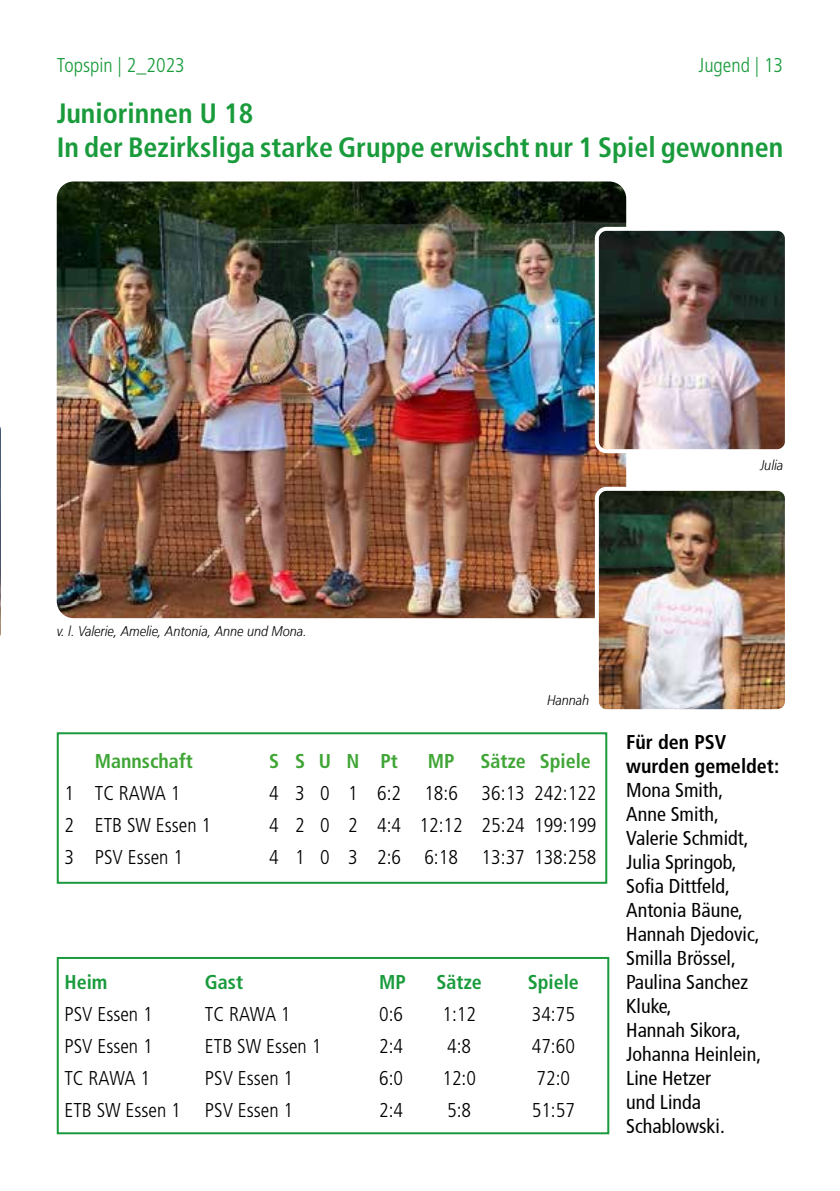
<style>
.page{position:relative;width:840px;height:1191px;background:#fff}
.page>*{position:absolute;margin:0;border:0;box-sizing:border-box;transform-origin:0 0}
.t1{font:700 condensed 28px/33.6px "Frutiger LT Std";color:#199b3c}
.t2{font:300 condensed 20px "Frutiger LT Std";color:#000}
.t3{font:condensed 20px/24px "Frutiger";color:#000}
.t4{font:700 condensed 20px "Frutiger LT Std";color:#3fa535}
.t5{font:700 condensed 20px/24px "Frutiger LT Std";color:#000}
.t6{font:300 condensed 20px "Frutiger LT Std";color:#199b3c}
.t7{font:700 condensed 20px "Frutiger LT Std";color:#199b3c}
.t8{font:italic 300 14px "Frutiger";color:#000;scale:.9 1}
</style>
<div class="page">
<img style="left:57px;top:181px;width:569px;height:437px">
<div style="left:57px;top:957px;width:552px;height:177px;border:2px solid #199b3c"></div>
<div style="left:57px;top:732px;width:550px;height:151px;border:2px solid #199b3c"></div>
<img style="left:596px;top:489px;width:187px;height:219px">
<div style="left:594px;top:487px;width:194px;height:226px;border:4px solid #fff;border-radius:10px"></div>
<img style="left:596px;top:229px;width:187px;height:222px">
<div style="left:594px;top:227px;width:194px;height:226px;border:4px solid #fff;border-radius:10px"></div>
<svg style="left:0;top:427px;width:1px;height:209px"></svg>
<p class="t6" style="left:57px;top:53px;width:130px">Topspin | 2_2023</p>
<p class="t6" style="left:698px;top:53px;width:86px">Jugend | 13</p>
<h1 class="t1" style="left:57px;top:97px;width:727px">Juniorinnen U 18<br>In der Bezirksliga starke Gruppe erwischt nur 1 Spiel gewonnen</h1>
<p class="t8" style="left:759px;top:457px;width:27px">Julia</p>
<p class="t8" style="left:57px;top:623px;width:279px">v. l. Valerie, Amelie, Antonia, Anne und Mona.</p>
<p class="t8" style="left:547px;top:692px;width:48px">Hannah</p>
<p class="t4" style="left:95px;top:748px;width:99px">Mannschaft</p>
<p class="t4" style="left:269px;top:748px;width:130px">SSUN Pt</p>
<p class="t4" style="left:427px;top:748px;width:28px">MP</p>
<p class="t4" style="left:480px;top:748px;width:112px">Sätze Spiele</p>
<p class="t2" style="left:64px;top:781px;width:117px">1 TC RAWA 1</p>
<p class="t2" style="left:269px;top:781px;width:329px">4 3 0 1 6:2 18:6 36:13 242:122</p>
<p class="t2" style="left:64px;top:813px;width:148px">2 ETB SW Essen 1</p>
<p class="t2" style="left:269px;top:813px;width:329px">4 2 0 2 4:4 12:12 25:24 199:199</p>
<p class="t2" style="left:64px;top:845px;width:120px">3 PSV Essen 1</p>
<p class="t2" style="left:269px;top:845px;width:329px">4 1 0 3 2:6 6:18 13:37 138:258</p>
<p class="t7" style="left:64px;top:970px;width:44px">Heim</p>
<p class="t7" style="left:205px;top:970px;width:40px">Gast</p>
<p class="t7" style="left:379px;top:970px;width:28px">MP</p>
<p class="t7" style="left:436px;top:970px;width:47px">Sätze</p>
<p class="t7" style="left:527px;top:970px;width:53px">Spiele</p>
<p class="t2" style="left:64px;top:1002px;width:90px">PSV Essen 1</p>
<p class="t2" style="left:205px;top:1002px;width:87px">TC RAWA 1</p>
<p class="t2" style="left:379px;top:1002px;width:25px">0:6</p>
<p class="t2" style="left:442px;top:1002px;width:35px">1:12</p>
<p class="t2" style="left:531px;top:1002px;width:45px">34:75</p>
<p class="t2" style="left:64px;top:1034px;width:90px">PSV Essen 1</p>
<p class="t2" style="left:205px;top:1034px;width:118px">ETB SW Essen 1</p>
<p class="t2" style="left:379px;top:1034px;width:25px">2:4</p>
<p class="t2" style="left:447px;top:1034px;width:25px">4:8</p>
<p class="t2" style="left:531px;top:1034px;width:45px">47:60</p>
<p class="t2" style="left:64px;top:1066px;width:87px">TC RAWA 1</p>
<p class="t2" style="left:205px;top:1066px;width:90px">PSV Essen 1</p>
<p class="t2" style="left:379px;top:1066px;width:25px">6:0</p>
<p class="t2" style="left:442px;top:1066px;width:35px">12:0</p>
<p class="t2" style="left:536px;top:1066px;width:35px">72:0</p>
<p class="t2" style="left:64px;top:1098px;width:230px">ETB SW Essen 1 PSV Essen 1</p>
<p class="t2" style="left:379px;top:1098px;width:25px">2:4</p>
<p class="t2" style="left:447px;top:1098px;width:25px">5:8</p>
<p class="t2" style="left:531px;top:1098px;width:45px">51:57</p>
<p class="t5" style="left:626px;top:730px;width:154px">Für den PSV wurden gemeldet:</p>
<p class="t3" style="left:626px;top:778px;width:136px">Mona Smith,<br>Anne Smith,<br>Valerie Schmidt,<br>Julia Springob,<br>Sofia Dittfeld,<br>Antonia Bäune,<br>Hannah Djedovic,<br>Smilla Brössel,<br>Paulina Sanchez<br>Kluke,<br>Hannah Sikora,<br>Johanna Heinlein,<br>Line Hetzer<br>und Linda<br>Schablowski.</p>
</div>
